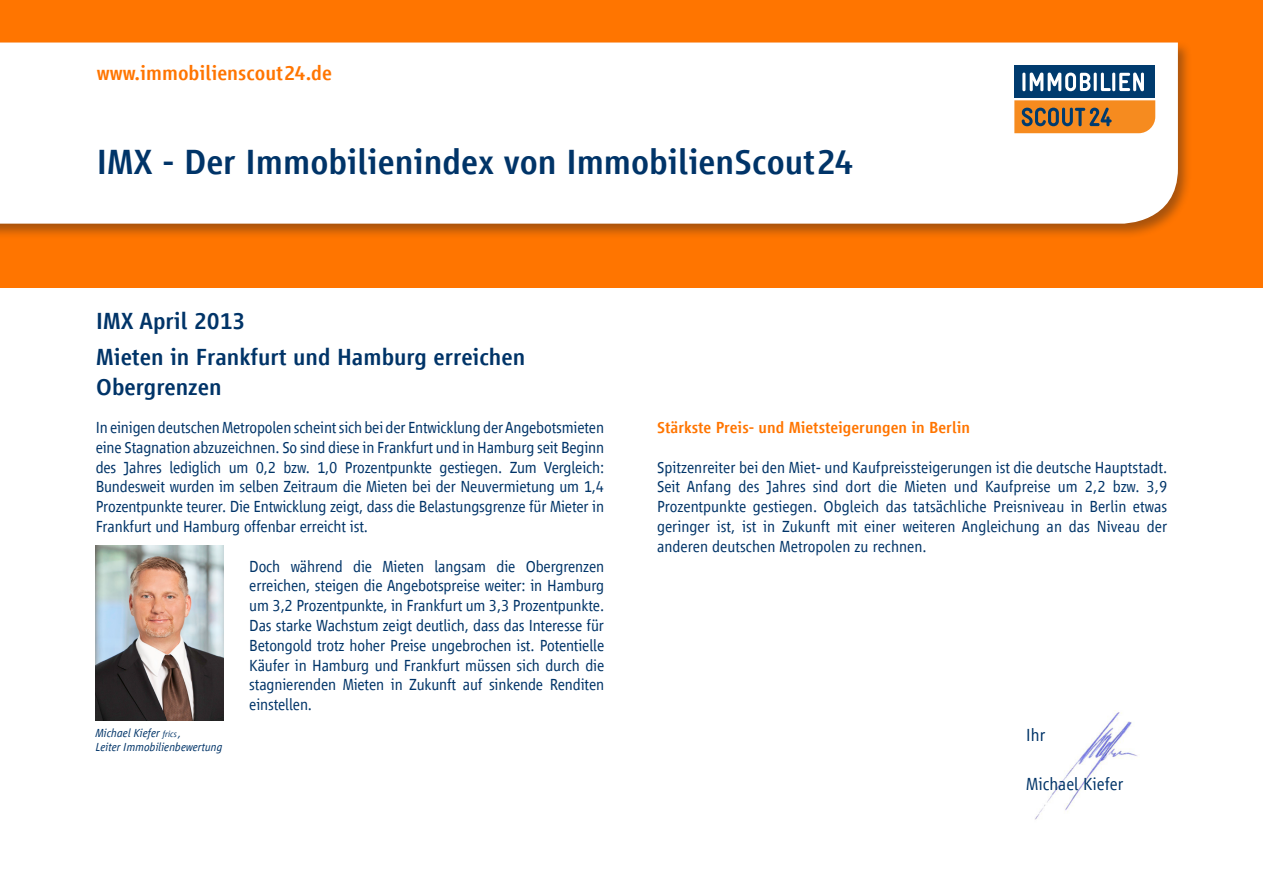
<style>
.page{position:relative;width:1263px;height:893px;background:#fff}
.page>*{position:absolute;margin:0;border:0;box-sizing:border-box;transform-origin:0 0}
.t1{font:500 36px "Scout Vialog";color:#003468}
.t2{font:500 24px/30px "Scout Vialog";color:#003468}
.t3{font:500 21px "Scout Vialog";color:#ff7500}
.t4{font:300 18px "Scout Vialog";color:#003468}
.Absatzformat_1{font:300 16.5px/19.8px "Scout Vialog";letter-spacing:-.01em;color:#003468;text-align:justify}
.Absatzformat_1-2{font:500 16.5px "Scout Vialog";color:#ff7500}
.t5{font:italic 300 12px "Scout Vialog";color:#003468}
.t6{font:italic 300 9px "Scout Vialog";color:#003468}
.s1{font-size:12px}
</style>
<div class="page">
<div style="left:0;top:0;width:1263px;height:287px;background:#ff7500"></div>
<div style="left:0;top:40px;width:1192px;height:200px;background:#231f20;opacity:.4"></div>
<div style="left:0;top:43px;width:1178px;height:181px;background:#fff"></div>
<div style="left:1014px;top:94px;width:141px;height:9px;background:#fff"></div>
<div style="left:1014px;top:65px;width:141px;height:33px;background:#003b6e"></div>
<svg style="left:1014px;top:100px;width:141px;height:33px"></svg>
<hr style="left:1022px;top:73px;width:3px;height:18px;background:#fff;border-radius:2px">
<svg style="left:1030px;top:73px;width:60px;height:18px"></svg>
<hr style="left:1094px;top:73px;width:3px;height:18px;background:#fff;border-radius:2px">
<svg style="left:1101px;top:73px;width:10px;height:18px"></svg>
<hr style="left:1112px;top:73px;width:3px;height:18px;background:#fff;border-radius:2px">
<svg style="left:1119px;top:73px;width:25px;height:18px"></svg>
<img style="left:1035px;top:710px;width:103px;height:110px">
<img style="left:96px;top:545px;width:127px;height:175px">
<p class="t3" style="left:97px;top:62px;width:237px">www.immobilienscout24.de</p>
<p class="t1" style="left:97px;top:142px;width:758px">IMX - Der Immobilienindex von ImmobilienScout24</p>
<p class="t2" style="left:96px;top:306px;width:151px">IMX April 2013</p>
<p class="t2" style="left:96px;top:342px;width:430px">Mieten in Frankfurt und Hamburg erreichen<br>Obergrenzen</p>
<p class="Absatzformat_1" style="left:96px;top:418px;width:510px">In einigen deutschen Metropolen scheint sich bei der Entwicklung der Angebotsmieten eine Stagnation abzuzeichnen. So sind diese in Frankfurt und in Hamburg seit Beginn des Jahres lediglich um 0,2 bzw. 1,0 Prozentpunkte gestiegen. Zum Vergleich:<br>Bundesweit wurden im selben Zeitraum die Mieten bei der Neuvermietung um 1,4<br>Prozentpunkte teurer. Die Entwicklung zeigt, dass die Belastungsgrenze für Mieter in Frankfurt und Hamburg offenbar erreicht ist.</p>
<p class="Absatzformat_1" style="left:249px;top:556px;width:356px">Doch während die Mieten langsam die Obergrenzen erreichen, steigen die Angebotspreise weiter: in Hamburg um 3,2 Prozentpunkte, in Frankfurt um 3,3 Prozentpunkte.<br>Das starke Wachstum zeigt deutlich, dass das Interesse für Betongold trotz hoher Preise ungebrochen ist. Potentielle Käufer in Hamburg und Frankfurt müssen sich durch die stagnierenden Mieten in Zukunft auf sinkende Renditen einstellen.</p>
<p class="Absatzformat_1-2" style="left:657px;top:418px;width:315px">Stärkste Preis- und Mietsteigerungen in Berlin</p>
<p class="Absatzformat_1" style="left:657px;top:457px;width:512px">Spitzenreiter bei den Miet- und Kaufpreissteigerungen ist die deutsche Hauptstadt.<br>Seit Anfang des Jahres sind dort die Mieten und Kaufpreise um 2,2 bzw. 3,9<br>Prozentpunkte gestiegen. Obgleich das tatsächliche Preisniveau in Berlin etwas geringer ist, ist in Zukunft mit einer weiteren Angleichung an das Niveau der anderen deutschen Metropolen zu rechnen.</p>
<p class="t5" style="left:96px;top:726px;width:66px">Michael Kiefer</p>
<p class="t4" style="left:1026px;top:725px;width:21px">Ihr</p>
<p class="t6" style="left:163px;top:729px;width:20px">frics <span class="s1">,</span></p>
<p class="t5" style="left:96px;top:741px;width:128px">Leiter Immobilienbewertung</p>
<p class="t4" style="left:1026px;top:774px;width:99px">Michael Kiefer</p>
</div>
